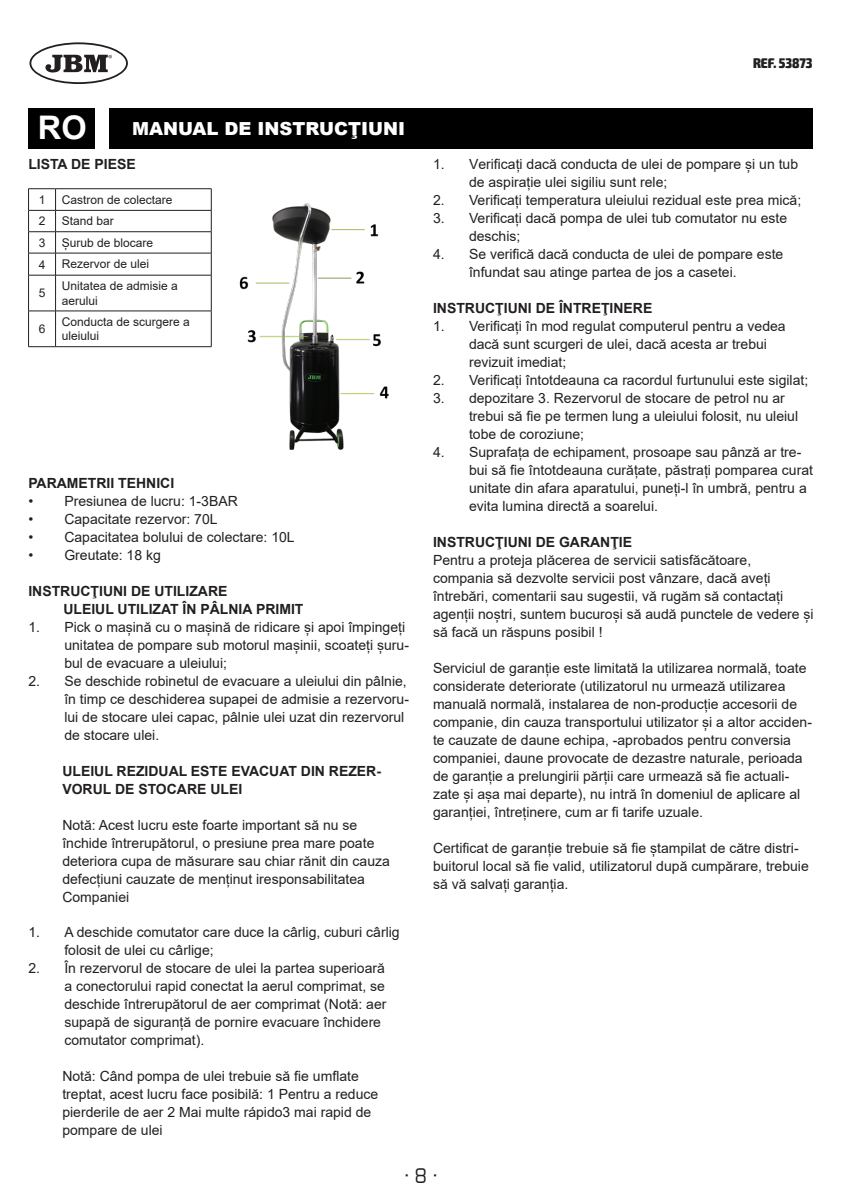
<style>
.page{position:relative;width:842px;height:1191px;background:#fff}
.page>*{position:absolute;margin:0;border:0;box-sizing:border-box;transform-origin:0 0}
.t1{font:700 32.6px "Arial";color:#fff}
.t2{font:20px "Exo";color:#231f20}
.t3{font:900 18px "Arial";color:#fff}
.INSTR__CONTINGUT_PAR{font:14px/18px "Arial";color:#231f20}
.WARNING_Títol{font:14px/18px "Arial";color:#231f20}
.INSTR__CONTINGUT_TÍT{font:700 14px "Arial";color:#231f20}
.INSTR__CONTINGUT_PAR-2{font:700 14px/18px "Arial";color:#231f20}
.Estilo_de_párrafo_3{font:700 14px "Arial";color:#231f20}
.t4{font:900 condensed 14px "Exo 2";color:#231f20}
.Estilo_de_párrafo_3-2{font:12px/14.4px "Arial";color:#231f20}
.Paràgraf{font:12px "Arial";color:#231f20}
</style>
<div class="page">
<div style="left:28px;top:108px;width:67px;height:41px;background:#000"></div>
<div style="left:109px;top:108px;width:703px;height:41px;background:#000"></div>
<hr style="left:56px;top:188px;width:155px;height:1px;background:#231f20">
<hr style="left:56px;top:210px;width:155px;height:1px;background:#231f20">
<hr style="left:56px;top:231px;width:155px;height:1px;background:#231f20">
<hr style="left:56px;top:253px;width:155px;height:1px;background:#231f20">
<svg style="left:211px;top:189px;width:1px;height:86px"></svg>
<svg style="left:28px;top:188px;width:28px;height:88px"></svg>
<hr style="left:28px;top:275px;width:1px;height:36px;background:#231f20">
<hr style="left:56px;top:275px;width:155px;height:1px;background:#231f20">
<hr style="left:55px;top:275px;width:1px;height:36px;background:#231f20">
<hr style="left:211px;top:275px;width:1px;height:36px;background:#231f20">
<svg style="left:28px;top:310px;width:28px;height:1px"></svg>
<hr style="left:28px;top:311px;width:1px;height:35px;background:#231f20">
<hr style="left:56px;top:310px;width:155px;height:1px;background:#231f20">
<hr style="left:55px;top:311px;width:1px;height:35px;background:#231f20">
<hr style="left:211px;top:311px;width:1px;height:35px;background:#231f20">
<svg style="left:28px;top:346px;width:28px;height:1px"></svg>
<hr style="left:56px;top:346px;width:155px;height:1px;background:#231f20">
<img style="left:239px;top:203px;width:150px;height:247px">
<svg style="left:29px;top:42px;width:99px;height:42px"></svg>
<p class="t1" style="left:38px;top:105px;width:50px">RO</p>
<p class="t3" style="left:132px;top:115px;width:275px">MANUAL DE INSTRUCŢIUNI</p>
<p class="Estilo_de_párrafo_3" style="left:28px;top:154px;width:109px">LISTA DE PIESE</p>
<p class="Paràgraf" style="left:39px;top:191px;width:8px">1</p>
<p class="Estilo_de_párrafo_3-2" style="left:62px;top:192px;width:112px">Castron de colectare</p>
<p class="Paràgraf" style="left:39px;top:213px;width:8px">2</p>
<p class="Estilo_de_párrafo_3-2" style="left:62px;top:214px;width:54px">Stand bar</p>
<p class="Paràgraf" style="left:39px;top:234px;width:8px">3</p>
<p class="Estilo_de_párrafo_3-2" style="left:62px;top:235px;width:93px">Șurub de blocare</p>
<p class="Paràgraf" style="left:39px;top:256px;width:8px">4</p>
<p class="Estilo_de_párrafo_3-2" style="left:62px;top:257px;width:89px">Rezervor de ulei</p>
<p class="Paràgraf" style="left:39px;top:285px;width:8px">5</p>
<p class="Estilo_de_párrafo_3-2" style="left:62px;top:279px;width:118px">Unitatea de admisie a aerului</p>
<p class="Paràgraf" style="left:39px;top:321px;width:8px">6</p>
<p class="Estilo_de_párrafo_3-2" style="left:62px;top:314px;width:130px">Conducta de scurgere a uleiului</p>
<p class="Estilo_de_párrafo_3" style="left:28px;top:473px;width:147px">PARAMETRII TEHNICI</p>
<p class="INSTR__CONTINGUT_PAR" style="left:28px;top:492px;width:211px">• Presiunea de lucru: 1-3BAR</p>
<p class="INSTR__CONTINGUT_PAR" style="left:28px;top:510px;width:191px">• Capacitate rezervor: 70L</p>
<p class="INSTR__CONTINGUT_PAR" style="left:28px;top:528px;width:268px">• Capacitatea bolului de colectare: 10L</p>
<p class="INSTR__CONTINGUT_PAR" style="left:28px;top:546px;width:134px">• Greutate: 18 kg</p>
<p class="INSTR__CONTINGUT_TÍT" style="left:28px;top:581px;width:201px">INSTRUCŢIUNI DE UTILIZARE</p>
<p class="INSTR__CONTINGUT_TÍT" style="left:63px;top:599px;width:242px">ULEIUL UTILIZAT ÎN PÂLNIA PRIMIT</p>
<p class="INSTR__CONTINGUT_PAR" style="left:64px;top:618px;width:346px;text-indent:-36px">1. Pick o mașină cu o mașină de ridicare și apoi împingeți unitatea de pompare sub motorul mașinii, scoateți șuru&shy;bul de evacuare a uleiului;</p>
<p class="INSTR__CONTINGUT_PAR" style="left:64px;top:672px;width:346px;text-indent:-36px">2. Se deschide robinetul de evacuare a uleiului din pâlnie, în timp ce deschiderea supapei de admisie a rezervoru&shy;lui de stocare ulei capac, pâlnie ulei uzat din rezervorul de stocare ulei.</p>
<p class="INSTR__CONTINGUT_PAR-2" style="left:62px;top:762px;width:320px">ULEIUL REZIDUAL ESTE EVACUAT DIN REZER-<br>VORUL DE STOCARE ULEI</p>
<p class="WARNING_Títol" style="left:62px;top:816px;width:329px">Notă: Acest lucru este foarte important să nu se închide întrerupătorul, o presiune prea mare poate deteriora cupa de măsurare sau chiar rănit din cauza defecțiuni cauzate de menținut iresponsabilitatea Companiei</p>
<p class="INSTR__CONTINGUT_PAR" style="left:64px;top:922px;width:337px;text-indent:-36px">1. A deschide comutator care duce la cârlig, cuburi cârlig folosit de ulei cu cârlige;</p>
<p class="INSTR__CONTINGUT_PAR" style="left:64px;top:958px;width:324px;text-indent:-36px">2. În rezervorul de stocare de ulei la partea superioară a conectorului rapid conectat la aerul comprimat, se deschide întrerupătorul de aer comprimat (Notă: aer supapă de siguranță de pornire evacuare închidere comutator comprimat).</p>
<p class="WARNING_Títol" style="left:62px;top:1066px;width:317px">Notă: Când pompa de ulei trebuie să fie umflate treptat, acest lucru face posibilă: 1 Pentru a reduce pierderile de aer 2 Mai multe rápido3 mai rapid de pompare de ulei</p>
<p class="t4" style="left:753px;top:54px;width:61px">REF. 53873</p>
<p class="INSTR__CONTINGUT_PAR" style="left:469px;top:155px;width:331px;text-indent:-36px">1. Verificați dacă conducta de ulei de pompare și un tub de aspirație ulei sigiliu sunt rele;</p>
<p class="INSTR__CONTINGUT_PAR" style="left:433px;top:191px;width:370px">2. Verificați temperatura uleiului rezidual este prea mică;</p>
<p class="INSTR__CONTINGUT_PAR" style="left:469px;top:209px;width:320px;text-indent:-36px">3. Verificați dacă pompa de ulei tub comutator nu este deschis;</p>
<p class="INSTR__CONTINGUT_PAR" style="left:469px;top:245px;width:316px;text-indent:-36px">4. Se verifică dacă conducta de ulei de pompare este înfundat sau atinge partea de jos a casetei.</p>
<p class="INSTR__CONTINGUT_TÍT" style="left:433px;top:298px;width:221px">INSTRUCŢIUNI DE ÎNTREŢINERE</p>
<p class="INSTR__CONTINGUT_PAR" style="left:469px;top:317px;width:318px;text-indent:-36px">1. Verificați în mod regulat computerul pentru a vedea dacă sunt scurgeri de ulei, dacă acesta ar trebui revizuit imediat;</p>
<p class="INSTR__CONTINGUT_PAR" style="left:433px;top:371px;width:377px">2. Verificați întotdeauna ca racordul furtunului este sigilat;</p>
<p class="INSTR__CONTINGUT_PAR" style="left:469px;top:389px;width:331px;text-indent:-36px">3. depozitare 3. Rezervorul de stocare de petrol nu ar trebui să fie pe termen lung a uleiului folosit, nu uleiul tobe de coroziune;</p>
<p class="INSTR__CONTINGUT_PAR" style="left:469px;top:443px;width:345px;text-indent:-36px">4. Suprafața de echipament, prosoape sau pânză ar tre&shy;bui să fie întotdeauna curățate, păstrați pomparea curat unitate din afara aparatului, puneți-l în umbră, pentru a evita lumina directă a soarelui.</p>
<p class="INSTR__CONTINGUT_PAR-2" style="left:433px;top:533px;width:201px">INSTRUCŢIUNI DE GARANŢIE</p>
<p class="INSTR__CONTINGUT_PAR" style="left:433px;top:551px;width:382px">Pentru a proteja plăcerea de servicii satisfăcătoare, compania să dezvolte servicii post vânzare, dacă aveți întrebări, comentarii sau sugestii, vă rugăm să contactați agenții noștri, suntem bucuroși să audă punctele de vedere și să facă un răspuns posibil !</p>
<p class="INSTR__CONTINGUT_PAR" style="left:433px;top:659px;width:380px">Serviciul de garanție este limitată la utilizarea normală, toate considerate deteriorate (utilizatorul nu urmează utilizarea manuală normală, instalarea de non-producție accesorii de companie, din cauza transportului utilizator și a altor acciden&shy;te cauzate de daune echipa, -aprobados pentru conversia companiei, daune provocate de dezastre naturale, perioada de garanție a prelungirii părții care urmează să fie actuali&shy;zate și așa mai departe), nu intră în domeniul de aplicare al garanției, întreținere, cum ar fi tarife uzuale.</p>
<p class="INSTR__CONTINGUT_PAR" style="left:433px;top:839px;width:377px">Certificat de garanție trebuie să fie ștampilat de către distri&shy;buitorul local să fie valid, utilizatorul după cumpărare, trebuie să vă salvați garanția.</p>
<h2 class="t2" style="left:404px;top:1162px;width:35px">· 8 ·</h2>
</div>
